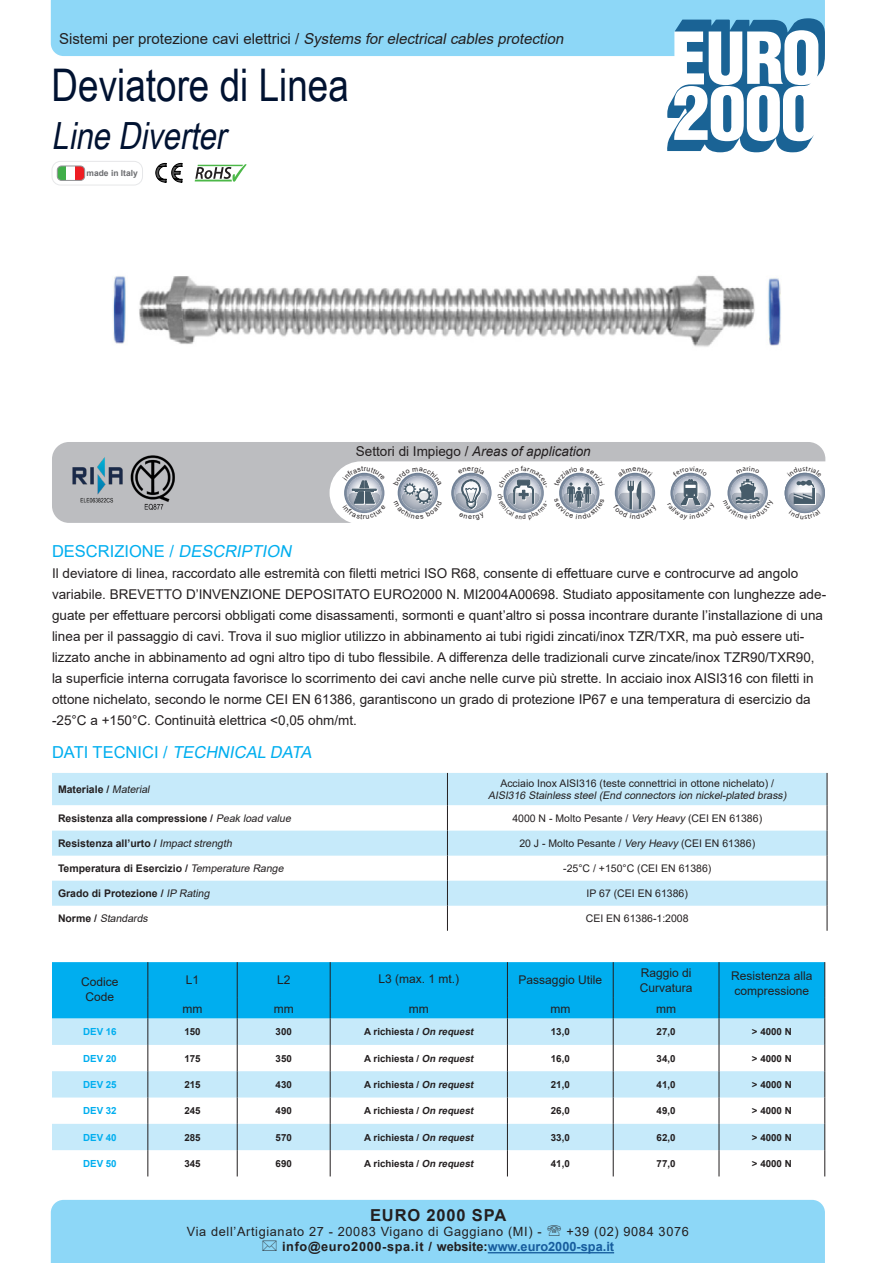
<style>
.page{position:relative;width:893px;height:1263px;background:#fff}
.page>*{position:absolute;margin:0;border:0;box-sizing:border-box;transform-origin:0 0}
.t1{font:45px "Arial Narrow";color:#001231}
.t2{font:italic 37.5px "Arial Narrow";color:#001231}
.t3{font:italic 16.5px "Arial";color:#00aeef}
.t4{font:16.5px "Arial";color:#00aeef}
.t5{font:700 16.5px "Arial";letter-spacing:.05em;color:#231f20}
.t6{font:italic 15px "Arial";color:#231f20}
.t7{font:13.5px/21px "Arial";color:#231f20}
.t8{font:italic 13.5px "Arial";color:#231f20}
.t9{font:12.75px "Arial";letter-spacing:.05em;color:#231f20}
.t10{font:700 12.75px "Arial";color:#231f20}
.t11{font:12px/15px "Arial";color:#231f20}
.t12{font:10.5px "Arial";color:#231f20}
.t13{font:700 10.5px "Arial";color:#231f20}
.t14{font:italic 10.5px "Arial";color:#231f20}
.t15{font:700 9.75px "Arial";color:#231f20}
.t16{font:700 9.75px "Arial";color:#00aeef}
.t17{font:700 8.55px "Arial";color:#6c6d70}
.s1{font-style:normal}
.s2{font-style:italic}
.s3{font-weight:400;font-style:italic}
.s4{font-weight:700;font-style:normal}
.s5{color:#175d9e}
</style>
<div class="page">
<div style="left:51px;top:1200px;width:774px;height:63px;background:#8dd7f7"></div>
<hr style="left:488px;top:1252px;width:126px;height:1px;background:#175d9e">
<div style="left:52px;top:442px;width:773px;height:81px;background:#bcbdc0;border-radius:17px"></div>
<svg style="left:52px;top:773px;width:775px;height:133px;fill:#c6eafa"></svg>
<hr style="left:447px;top:773px;width:1px;height:32px;background:#231f20">
<hr style="left:827px;top:773px;width:1px;height:32px;background:#231f20">
<svg style="left:447px;top:805px;width:1px;height:126px"></svg>
<svg style="left:827px;top:805px;width:1px;height:126px"></svg>
<div style="left:52px;top:161px;width:91px;height:24px;border:1px solid #e6e7e9;border-radius:9px"></div>
<div style="left:57px;top:166px;width:9px;height:14px;background:#40ae49"></div>
<div style="left:75px;top:166px;width:10px;height:14px;background:#ee1d23"></div>
<div style="left:57px;top:166px;width:28px;height:15px;border:1px solid #939598;border-radius:4px"></div>
<svg style="left:195px;top:164px;width:52px;height:18px"></svg>
<svg style="left:156px;top:163px;width:26px;height:20px"></svg>
<svg style="left:52px;top:962px;width:773px;height:214px"></svg>
<svg style="left:51px;top:0;width:774px;height:152px"></svg>
<div style="left:815px;top:121px;width:78px;height:262px;background:#fff"></div>
<img style="left:113px;top:275px;width:668px;height:72px">
<img style="left:72px;top:457px;width:51px;height:46px">
<img style="left:130px;top:455px;width:45px;height:55px">
<svg style="left:548px;top:1225px;width:13px;height:11px"></svg>
<svg style="left:263px;top:1241px;width:14px;height:10px"></svg>
<svg style="left:330px;top:461px;width:496px;height:62px;background:#d7dbe0"></svg>
<p class="t6" style="left:59px;top:28px;width:509px"><span class="s1">S i s t e m i p e r p ro t e z i o n e c a v i e l e tt r i c i /</span> Systems forelectricalcables protection</p>
<p class="t1" style="left:52px;top:52px;width:299px">Deviatore di Linea</p>
<p class="t2" style="left:52px;top:108px;width:185px">LineDiverter</p>
<p class="t17" style="left:87px;top:167px;width:53px">made in Italy</p>
<p class="t8" style="left:356px;top:443px;width:236px"><span class="s1">Settori di Impiego /</span> Areas of application</p>
<p class="t4" style="left:52px;top:540px;width:245px">DESCRIZIONE / <span class="s2">DESCRIPTION</span></p>
<p class="t7" style="left:52px;top:562px;width:776px">Il deviatore di linea, raccordato alle estremità con filetti metrici ISO R68, consente di effettuare curve e controcurve ad angolo variabile. BREVETTO D’INVENZIONE DEPOSITATO EURO2000 N. MI2004A00698. Studiato appositamente con lunghezze ade&shy;guate per effettuare percorsi obbligati come disassamenti, sormonti e quant’altro si possa incontrare durante l’installazione di una linea per il passaggio di cavi. Trova il suo miglior utilizzo in abbinamento ai tubi rigidi zincati/inox TZR/TXR, ma può essere uti&shy;lizzato anche in abbinamento ad ogni altro tipo di tubo flessibile. A differenza delle tradizionali curve zincate/inox TZR90/TXR90, la superficie interna corrugata favorisce lo scorrimento dei cavi anche nelle curve più strette. In acciaio inox AISI316 con filetti in ottone nichelato, secondo le norme CEI EN 61386, garantiscono un grado di protezione IP67 e una temperatura di esercizio da -25°C a +150°C. Continuità elettrica &lt;0,05 ohm/mt.</p>
<p class="t3" style="left:52px;top:740px;width:265px"><span class="s1">D AT I T E C N I C I /</span> TECHNICAL DATA</p>
<p class="t13" style="left:58px;top:782px;width:96px">Materiale / <span class="s3">Material</span></p>
<p class="t12" style="left:500px;top:776px;width:275px">Acciaio Inox AISI316 (teste connettrici in ottone nichelato) /</p>
<p class="t14" style="left:488px;top:788px;width:302px">AISI316 Stainless steel(End connectors ion nickel-plated brass)</p>
<p class="t13" style="left:58px;top:811px;width:237px">Resistenza alla compressione / <span class="s3">Peak load value</span></p>
<p class="t12" style="left:512px;top:811px;width:251px">4000 N - Molto Pesante / <span class="s2">Very Heavy</span> (CEI EN 61386)</p>
<p class="t13" style="left:58px;top:836px;width:178px">Resistenza all’urto / <span class="s3">Impactstrength</span></p>
<p class="t12" style="left:519px;top:836px;width:237px">20 J - Molto Pesante / <span class="s2">Very Heavy</span> (CEI EN 61386)</p>
<p class="t13" style="left:58px;top:861px;width:230px">Temperatura di Esercizio / <span class="s3">Temperature Range</span></p>
<p class="t12" style="left:563px;top:861px;width:150px">-25°C / +150°C (CEI EN 61386)</p>
<p class="t13" style="left:58px;top:886px;width:156px">Grado di Protezione / <span class="s3">IP Rating</span></p>
<p class="t12" style="left:587px;top:886px;width:103px">IP 67 (CEI EN 61386)</p>
<p class="t14" style="left:58px;top:911px;width:94px"><span class="s4">N o r m e /</span> Standards</p>
<p class="t12" style="left:586px;top:911px;width:104px">CEI EN 61386-1:2008</p>
<p class="t11" style="left:81px;top:974px;width:39px">Codice</p>
<p class="t11" style="left:86px;top:989px;width:30px">Code</p>
<p class="t11" style="left:186px;top:972px;width:15px">L1</p>
<p class="t11" style="left:277px;top:972px;width:15px">L2</p>
<p class="t11" style="left:378px;top:971px;width:82px">L3 (max. 1 mt.)</p>
<p class="t11" style="left:519px;top:972px;width:85px">Passaggio Utile</p>
<p class="t11" style="left:641px;top:965px;width:52px">Raggio di</p>
<p class="t11" style="left:640px;top:980px;width:54px">Curvatura</p>
<p class="t11" style="left:731px;top:968px;width:83px">Resistenza alla compressione</p>
<p class="t11" style="left:183px;top:1001px;width:21px">mm</p>
<p class="t11" style="left:274px;top:1001px;width:21px">mm</p>
<p class="t11" style="left:409px;top:1001px;width:21px">mm</p>
<p class="t11" style="left:550px;top:1001px;width:21px">mm</p>
<p class="t11" style="left:656px;top:1001px;width:21px">mm</p>
<p class="t16" style="left:83px;top:1025px;width:35px">DEV 16</p>
<p class="t15" style="left:184px;top:1025px;width:18px">150</p>
<p class="t15" style="left:276px;top:1025px;width:18px">300</p>
<p class="t15" style="left:364px;top:1025px;width:113px">A richiesta / <span class="s2">On request</span></p>
<p class="t15" style="left:551px;top:1025px;width:20px">13,0</p>
<p class="t15" style="left:657px;top:1025px;width:20px">27,0</p>
<p class="t15" style="left:752px;top:1025px;width:41px">&gt; 4000 N</p>
<p class="t16" style="left:83px;top:1051px;width:35px">DEV 20</p>
<p class="t15" style="left:184px;top:1051px;width:18px">175</p>
<p class="t15" style="left:276px;top:1051px;width:18px">350</p>
<p class="t15" style="left:364px;top:1051px;width:113px">A richiesta / <span class="s2">On request</span></p>
<p class="t15" style="left:551px;top:1051px;width:20px">16,0</p>
<p class="t15" style="left:657px;top:1051px;width:20px">34,0</p>
<p class="t15" style="left:752px;top:1051px;width:41px">&gt; 4000 N</p>
<p class="t16" style="left:83px;top:1078px;width:35px">DEV 25</p>
<p class="t15" style="left:184px;top:1078px;width:18px">215</p>
<p class="t15" style="left:276px;top:1078px;width:18px">430</p>
<p class="t15" style="left:364px;top:1078px;width:113px">A richiesta / <span class="s2">On request</span></p>
<p class="t15" style="left:551px;top:1078px;width:20px">21,0</p>
<p class="t15" style="left:657px;top:1078px;width:20px">41,0</p>
<p class="t15" style="left:752px;top:1078px;width:41px">&gt; 4000 N</p>
<p class="t16" style="left:83px;top:1104px;width:35px">DEV 32</p>
<p class="t15" style="left:184px;top:1104px;width:18px">245</p>
<p class="t15" style="left:276px;top:1104px;width:18px">490</p>
<p class="t15" style="left:364px;top:1104px;width:113px">A richiesta / <span class="s2">On request</span></p>
<p class="t15" style="left:551px;top:1104px;width:20px">26,0</p>
<p class="t15" style="left:657px;top:1104px;width:20px">49,0</p>
<p class="t15" style="left:752px;top:1104px;width:41px">&gt; 4000 N</p>
<p class="t16" style="left:83px;top:1130px;width:35px">DEV 40</p>
<p class="t15" style="left:184px;top:1130px;width:18px">285</p>
<p class="t15" style="left:276px;top:1130px;width:18px">570</p>
<p class="t15" style="left:364px;top:1130px;width:113px">A richiesta / <span class="s2">On request</span></p>
<p class="t15" style="left:551px;top:1130px;width:20px">33,0</p>
<p class="t15" style="left:657px;top:1130px;width:20px">62,0</p>
<p class="t15" style="left:752px;top:1130px;width:41px">&gt; 4000 N</p>
<p class="t16" style="left:83px;top:1156px;width:35px">DEV 50</p>
<p class="t15" style="left:184px;top:1156px;width:18px">345</p>
<p class="t15" style="left:276px;top:1156px;width:18px">690</p>
<p class="t15" style="left:364px;top:1156px;width:113px">A richiesta / <span class="s2">On request</span></p>
<p class="t15" style="left:551px;top:1156px;width:20px">41,0</p>
<p class="t15" style="left:657px;top:1156px;width:20px">77,0</p>
<p class="t15" style="left:752px;top:1156px;width:41px">&gt; 4000 N</p>
<p class="t5" style="left:370px;top:1203px;width:138px">EURO 2000 SPA</p>
<p class="t9" style="left:187px;top:1223px;width:356px">Via dell’Artigianato 27 - 20083 Vigano di Gaggiano (MI) -</p>
<p class="t9" style="left:566px;top:1223px;width:124px">+39 (02) 9084 3076</p>
<p class="t10" style="left:282px;top:1238px;width:333px">info@euro2000-spa.it / website:<span class="s5">www.euro2000-spa.it</span></p>
</div>
